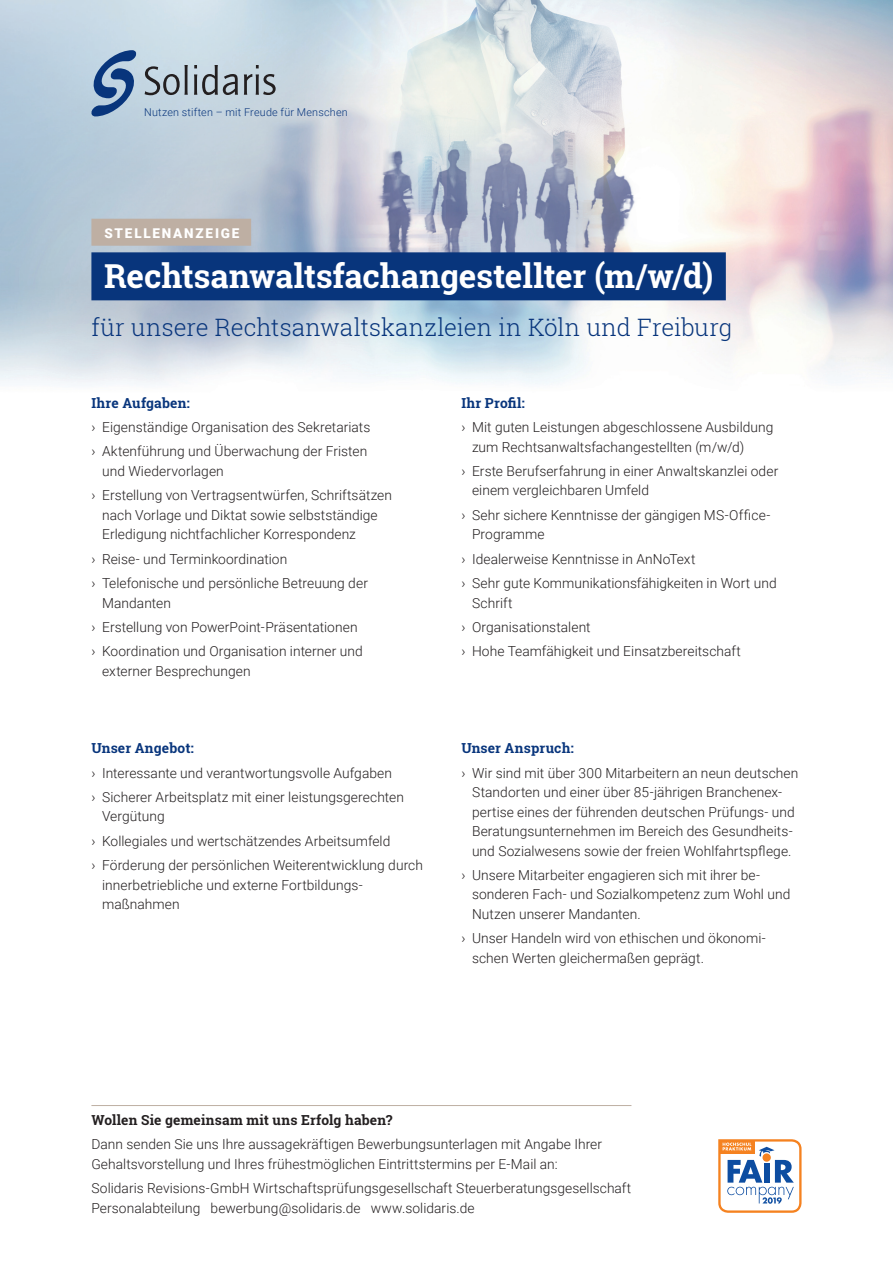
<style>
.page{position:relative;width:893px;height:1263px;background:#fff}
.page>*{position:absolute;margin:0;border:0;box-sizing:border-box;transform-origin:0 0}
._2_Job-Beschreibung{font:700 33px "Roboto Slab";letter-spacing:-.01em;color:#fff}
._3_Standorte{font:300 24px "Roboto Slab";color:#08357c}
.Fußzeile_Fließtext{font:300 13.8px/19.5px "Roboto";letter-spacing:.005em;color:#231f20}
._4_Zwischenüberschri{font:700 13.8px "Roboto Slab";letter-spacing:.01em;color:#08357c}
.Fußzeile_Zwischenübe{font:700 13.8px "Roboto Slab";letter-spacing:.01em;color:#231f20}
._1_Stellenanzeige{font:900 13.5px "Roboto";letter-spacing:.135em;color:#fff}
.t1{font:300 10.8px "Roboto";letter-spacing:.02em;color:#08357c}
</style>
<div class="page">
<img style="left:0;top:0;width:893px;height:384px">
<svg style="left:145px;top:65px;width:43px;height:30px"></svg>
<svg style="left:194px;top:65px;width:44px;height:30px"></svg>
<svg style="left:244px;top:65px;width:32px;height:30px"></svg>
<svg style="left:91px;top:50px;width:45px;height:66px;background:#708fb5"></svg>
<svg style="left:718px;top:1139px;width:83px;height:74px"></svg>
<hr style="left:91px;top:1105px;width:540px;height:1px;background:#beafa3">
<div style="left:91px;top:219px;width:160px;height:27px;background:#beafa3"></div>
<div style="left:91px;top:252px;width:635px;height:48px;background:#08357c"></div>
<p class="t1" style="left:144px;top:105px;width:205px">Nutzen stiften – mit Freude für Menschen</p>
<p class="_1_Stellenanzeige" style="left:104px;top:223px;width:137px">STELLENANZEIGE</p>
<p class="_2_Job-Beschreibung" style="left:104px;top:253px;width:611px">Rechtsanwaltsfachangestellter (m/w/d)</p>
<p class="_3_Standorte" style="left:91px;top:311px;width:642px">für unsere Rechtsanwaltskanzleien in Köln und Freiburg</p>
<p class="_4_Zwischenüberschri" style="left:91px;top:393px;width:100px">Ihre Aufgaben:</p>
<p class="Fußzeile_Fließtext" style="left:91px;top:417px;width:280px">› Eigenständige Organisation des Sekretariats</p>
<p class="Fußzeile_Fließtext" style="left:102px;top:441px;width:267px;text-indent:-11px">› Aktenführung und Überwachung der Fristen und Wiedervorlagen</p>
<p class="Fußzeile_Fließtext" style="left:102px;top:485px;width:292px;text-indent:-11px">› Erstellung von Vertragsentwürfen, Schriftsätzen nach Vorlage und Diktat sowie selbstständige<br>Erledigung nichtfachlicher Korrespondenz</p>
<p class="Fußzeile_Fließtext" style="left:91px;top:548px;width:197px">› Reise- und Terminkoordination</p>
<p class="Fußzeile_Fließtext" style="left:102px;top:573px;width:267px;text-indent:-11px">› Telefonische und persönliche Betreuung der<br>Mandanten</p>
<p class="Fußzeile_Fließtext" style="left:91px;top:617px;width:268px">› Erstellung von PowerPoint-Präsentationen</p>
<p class="Fußzeile_Fließtext" style="left:102px;top:641px;width:262px;text-indent:-11px">› Koordination und Organisation interner und externer Besprechungen</p>
<p class="_4_Zwischenüberschri" style="left:91px;top:739px;width:104px">Unser Angebot:</p>
<p class="Fußzeile_Fließtext" style="left:91px;top:762px;width:302px">› Interessante und verantwortungsvolle Aufgaben</p>
<p class="Fußzeile_Fließtext" style="left:102px;top:787px;width:303px;text-indent:-11px">› Sicherer Arbeitsplatz mit einer leistungsgerechten<br>Vergütung</p>
<p class="Fußzeile_Fließtext" style="left:91px;top:831px;width:300px">› Kollegiales und wertschätzendes Arbeitsumfeld</p>
<p class="Fußzeile_Fließtext" style="left:102px;top:855px;width:323px;text-indent:-11px">› Förderung der persönlichen Weiterentwicklung durch innerbetriebliche und externe Fortbildungs&shy;maßnahmen</p>
<p class="_4_Zwischenüberschri" style="left:461px;top:393px;width:65px">Ihr Profil:</p>
<p class="Fußzeile_Fließtext" style="left:472px;top:417px;width:303px;text-indent:-11px">› Mit guten Leistungen abgeschlossene Ausbildung zum Rechtsanwaltsfachangestellten (m/w/d)</p>
<p class="Fußzeile_Fließtext" style="left:472px;top:461px;width:308px;text-indent:-11px">› Erste Berufserfahrung in einer Anwaltskanzlei oder einem vergleichbaren Umfeld</p>
<p class="Fußzeile_Fließtext" style="left:472px;top:505px;width:300px;text-indent:-11px">› Sehr sichere Kenntnisse der gängigen MS-Office-<br>Programme</p>
<p class="Fußzeile_Fließtext" style="left:461px;top:548px;width:236px">› Idealerweise Kenntnisse in AnNoText</p>
<p class="Fußzeile_Fließtext" style="left:472px;top:573px;width:306px;text-indent:-11px">› Sehr gute Kommunikationsfähigkeiten in Wort und<br>Schrift</p>
<p class="Fußzeile_Fließtext" style="left:461px;top:617px;width:131px">› Organisationstalent</p>
<p class="Fußzeile_Fließtext" style="left:461px;top:641px;width:281px">› Hohe Teamfähigkeit und Einsatzbereitschaft</p>
<p class="_4_Zwischenüberschri" style="left:461px;top:739px;width:114px">Unser Anspruch:</p>
<p class="Fußzeile_Fließtext" style="left:461px;top:762px;width:339px;text-align:center">› Wir sind mit über 300 Mitarbeitern an neun deutschen Standorten und einer über 85-jährigen Branchenex&shy;pertise eines der führenden deutschen Prüfungs- und Beratungsunternehmen im Bereich des Gesundheits&shy;und Sozialwesens sowie der freien Wohlfahrtspflege.</p>
<p class="Fußzeile_Fließtext" style="left:472px;top:865px;width:320px;text-indent:-11px">› Unsere Mitarbeiter engagieren sich mit ihrer be&shy;sonderen Fach- und Sozialkompetenz zum Wohl und<br>Nutzen unserer Mandanten.</p>
<p class="Fußzeile_Fließtext" style="left:472px;top:928px;width:295px;text-indent:-11px">› Unser Handeln wird von ethischen und ökonomi&shy;schen Werten gleichermaßen geprägt.</p>
<p class="Fußzeile_Zwischenübe" style="left:91px;top:1110px;width:303px">Wollen Sie gemeinsam mit uns Erfolg haben?</p>
<p class="Fußzeile_Fließtext" style="left:91px;top:1134px;width:512px">Dann senden Sie uns Ihre aussagekräftigen Bewerbungsunterlagen mit Angabe Ihrer<br>Gehaltsvorstellung und Ihres frühestmöglichen Eintrittstermins per E-Mail an:</p>
<p class="Fußzeile_Fließtext" style="left:91px;top:1178px;width:541px">Solidaris Revisions-GmbH Wirtschaftsprüfungsgesellschaft Steuerberatungsgesellschaft<br>Personalabteilung bewerbung@solidaris.de www.solidaris.de</p>
</div>
